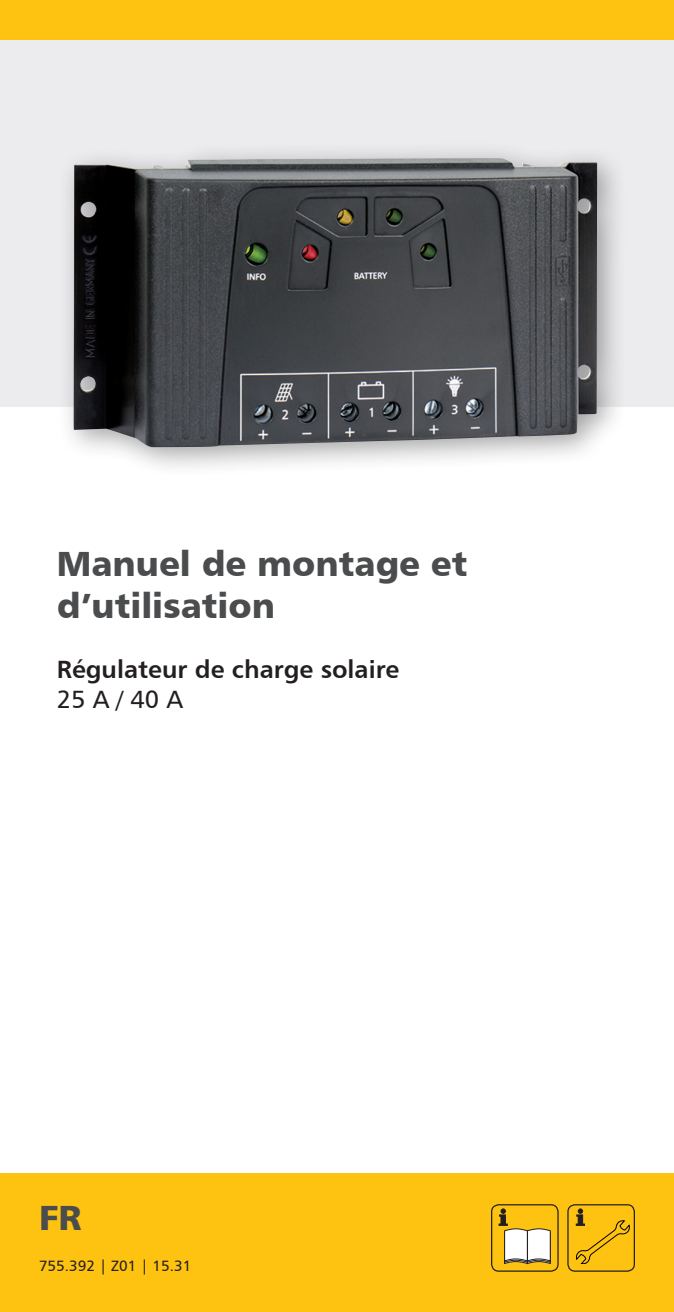
<style>
.page{position:relative;width:674px;height:1312px;background:#fff}
.page>*{position:absolute;margin:0;border:0;box-sizing:border-box;transform-origin:0 0}
.t1{font:35px/42px "Humanist 777 BT Black B";color:#4b4c4d}
.t2{font:25px "Humanist 777 BT Bold B";color:#231f20}
.t3{font:25px "Humanist 777 BT Roman B";color:#231f20}
.t4{font:15px "Humanist 777 BT Roman B";color:#231f20}
</style>
<div class="page">
<div style="left:0;top:1173px;width:673px;height:138px;background:#fec210"></div>
<div style="left:0;top:0;width:673px;height:406px;background:#ececee"></div>
<div style="left:0;top:0;width:673px;height:39px;background:#fec210"></div>
<div style="left:567px;top:1203px;width:67px;height:68px;border:1px solid #231f20;border-radius:7px"></div>
<svg style="left:575px;top:1208px;width:54px;height:55px"></svg>
<div style="left:490px;top:1203px;width:68px;height:68px;border:1px solid #231f20;border-radius:7px"></div>
<svg style="left:498px;top:1208px;width:52px;height:55px"></svg>
<div style="left:57px;top:141px;width:570px;height:337px;background:#231f20;opacity:.4"></div>
<img style="left:73px;top:158px;width:524px;height:289px">
<p class="t1" style="left:57px;top:542px;width:412px">Manuel de montage et d’utilisation</p>
<p class="t2" style="left:57px;top:653px;width:344px">Régulateur de charge solaire</p>
<p class="t3" style="left:57px;top:684px;width:128px">25 A / 40 A</p>
<p class="t1" style="left:39px;top:1195px;width:44px">FR</p>
<p class="t4" style="left:39px;top:1255px;width:154px">755.392 | Z01 | 15.31</p>
</div>
